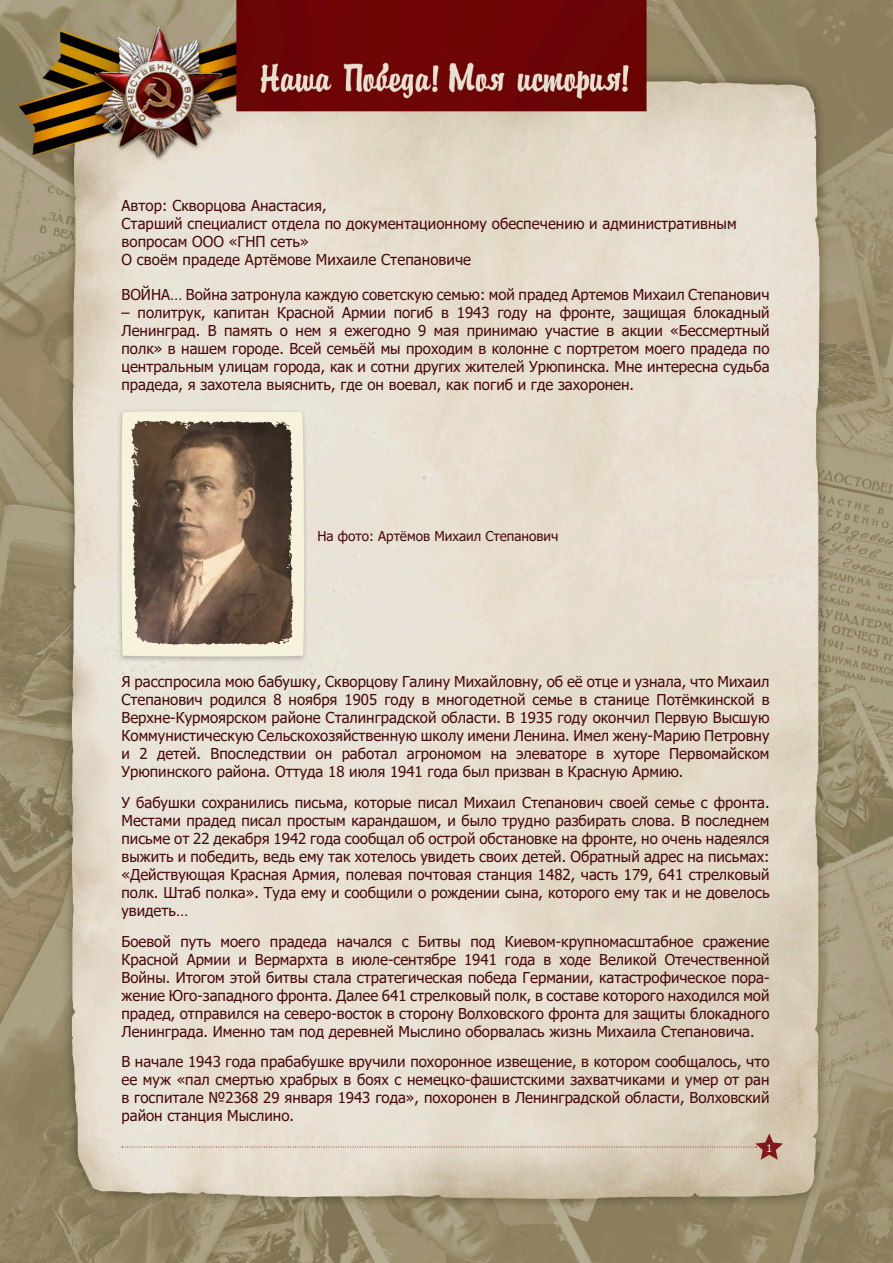
<style>
.page{position:relative;width:893px;height:1263px;background:#fff}
.page>*{position:absolute;margin:0;border:0;box-sizing:border-box;transform-origin:0 0}
.Стиль_абзаца_1{font:15px/18px "Tahoma";color:#49090c;text-align:justify}
.t1{font:13.5px "Tahoma";color:#49090c}
.t2{font:10.5px "Tahoma";color:#edead3}
</style>
<div class="page">
<img style="left:0;top:0;width:893px;height:1263px">
<svg style="left:122px;top:1133px;width:661px;height:27px;background:#dfd4c3"></svg>
<div style="left:116px;top:409px;width:192px;height:254px;background:#231f20;opacity:.24"></div>
<svg style="left:121px;top:410px;width:184px;height:247px;background:#92806d"></svg>
<p class="Стиль_абзаца_1" style="left:122px;top:198px;width:207px">Автор: Скворцова Анастасия,</p>
<p class="Стиль_абзаца_1" style="left:122px;top:216px;width:617px">Старший специалист отдела по документационному обеспечению и административным вопросам ООО «ГНП сеть»</p>
<p class="Стиль_абзаца_1" style="left:122px;top:252px;width:351px">О своём прадеде Артёмове Михаиле Степановиче</p>
<p class="Стиль_абзаца_1" style="left:122px;top:286px;width:649px">ВОЙНА… Война затронула каждую советскую семью: мой прадед Артемов Михаил Степанович</p>
<p class="Стиль_абзаца_1" style="left:122px;top:304px;width:649px">– политрук, капитан Красной Армии погиб в 1943 году на фронте, защищая блокадный Ленинград. В память о нем я ежегодно 9 мая принимаю участие в акции «Бессмертный полк» в нашем городе. Всей семьёй мы проходим в колонне с портретом моего прадеда по центральным улицам города, как и сотни других жителей Урюпинска. Мне интересна судьба прадеда, я захотела выяснить, где он воевал, как погиб и где захоронен.</p>
<p class="t1" style="left:317px;top:527px;width:243px">На фото: Артёмов Михаил Степанович</p>
<p class="Стиль_абзаца_1" style="left:122px;top:673px;width:649px">Я расспросила мою бабушку, Скворцову Галину Михайловну, об её отце и узнала, что Михаил Степанович родился 8 ноября 1905 году в многодетной семье в станице Потёмкинской в Верхне-Курмоярском районе Сталинградской области. В 1935 году окончил Первую Высшую Коммунистическую Сельскохозяйственную школу имени Ленина. Имел жену-Марию Петровну и 2 детей. Впоследствии он работал агрономом на элеваторе в хуторе Первомайском Урюпинского района. Оттуда 18 июля 1941 года был призван в Красную Армию.</p>
<p class="Стиль_абзаца_1" style="left:122px;top:794px;width:650px">У бабушки сохранились письма, которые писал Михаил Степанович своей семье с фронта.<br>Местами прадед писал простым карандашом, и было трудно разбирать слова. В последнем письме от 22 декабря 1942 года сообщал об острой обстановке на фронте, но очень надеялся выжить и победить, ведь ему так хотелось увидеть своих детей. Обратный адрес на письмах: «Действующая Красная Армия, полевая почтовая станция 1482, часть 179, 641 стрелковый полк. Штаб полка». Туда ему и сообщили о рождении сына, которого ему так и не довелось увидеть…</p>
<p class="Стиль_абзаца_1" style="left:122px;top:933px;width:650px">Боевой путь моего прадеда начался с Битвы под Киевом-крупномасштабное сражение Красной Армии и Вермархта в июле-сентябре 1941 года в ходе Великой Отечественной Войны. Итогом этой битвы стала стратегическая победа Германии, катастрофическое пора&shy;жение Юго-западного фронта. Далее 641 стрелковый полк, в составе которого находился мой прадед, отправился на северо-восток в сторону Волховского фронта для защиты блокадного Ленинграда. Именно там под деревней Мыслино оборвалась жизнь Михаила Степановича.</p>
<p class="Стиль_абзаца_1" style="left:122px;top:1054px;width:650px">В начале 1943 года прабабушке вручили похоронное извещение, в котором сообщалось, что ее муж «пал смертью храбрых в боях с немецко-фашистскими захватчиками и умер от ран в госпитале №2368 29 января 1943 года», похоронен в Ленинградской области, Волховский район станция Мыслино.</p>
<p class="t2" style="left:766px;top:1141px;width:7px">1</p>
</div>
